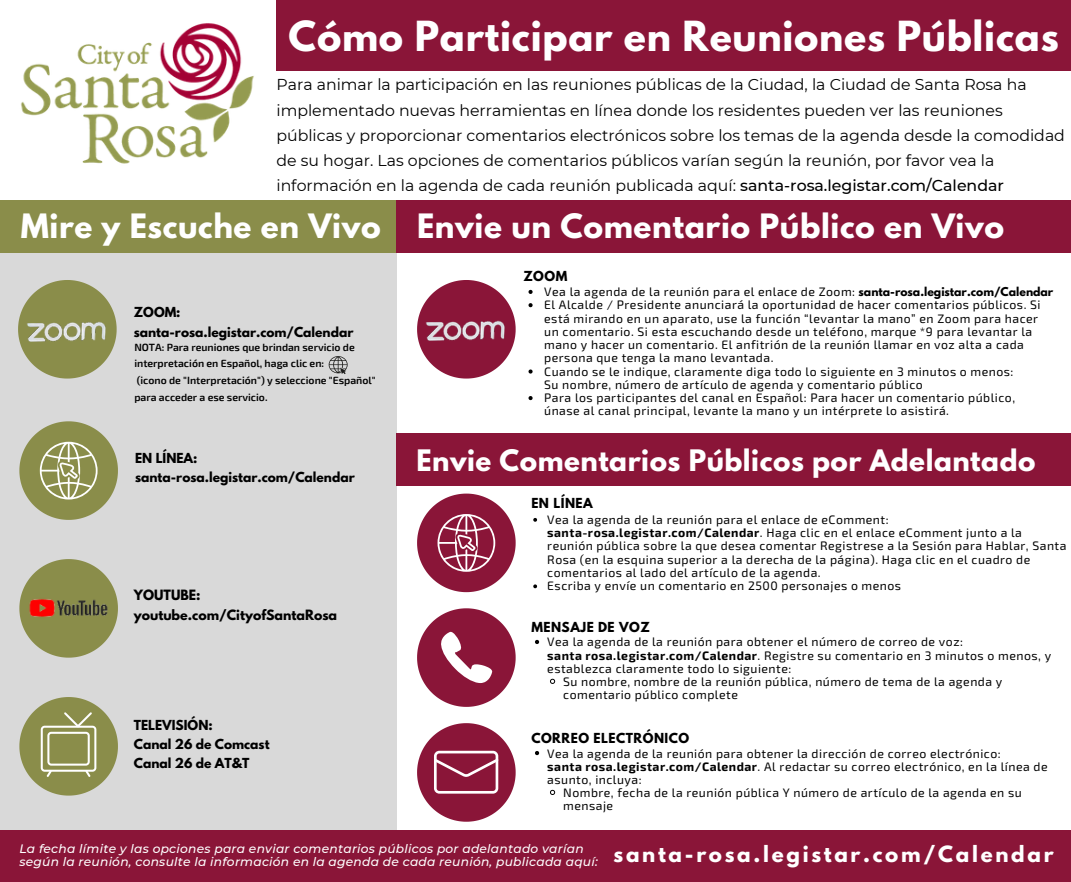
<style>
.page{position:relative;width:1071px;height:882px;background:#fff}
.page>*{position:absolute;margin:0;border:0;box-sizing:border-box;transform-origin:0 0}
.t1{font:700 36.75px "League Spartan";letter-spacing:.02em;color:#fff}
.t2{font:700 29.75px "League Spartan";letter-spacing:.02em;color:#fff}
.t3{font:700 26.25px "League Spartan";letter-spacing:.02em;color:#fff}
.t4{font:700 19.78px "League Spartan";letter-spacing:.135em;color:#fff}
.t5{font:15.75px/25.2px "Montserrat";color:#000}
.t6{font:700 12.6px "League Spartan";color:#000}
.t7{font:12.25px/13.3px "Exo 2";letter-spacing:.04em;color:#000}
.t8{font:italic 500 12.25px/13.8px "Montserrat";letter-spacing:.02em;color:#fff}
.t9{font:700 12.25px "League Spartan";color:#000}
.t10{font:700 12.25px "League Spartan";letter-spacing:.04em;color:#000}
.t11{font:700 10.85px "League Spartan";color:#000}
.t12{font:600 10.5px/16.6px "Exo 2";color:#000}
.s1{font-weight:500}
.s2{font-weight:700}
</style>
<div class="page">
<div style="left:276px;top:0;width:795px;height:71px;background:#8a1538"></div>
<img style="left:21px;top:23px;width:233px;height:141px">
<div style="left:0;top:252px;width:397px;height:593px;background:#d9d9d9"></div>
<div style="left:0;top:830px;width:1071px;height:52px;background:#8a1538"></div>
<svg style="left:417px;top:494px;width:99px;height:98px"></svg>
<svg style="left:417px;top:608px;width:99px;height:99px"></svg>
<svg style="left:417px;top:723px;width:99px;height:99px"></svg>
<div style="left:261px;top:200px;width:810px;height:52px;background:#8a1538"></div>
<div style="left:396px;top:434px;width:675px;height:52px;background:#8a1538"></div>
<svg style="left:417px;top:280px;width:99px;height:99px"></svg>
<img style="left:426px;top:307px;width:81px;height:54px">
<div style="left:0;top:200px;width:396px;height:53px;background:#8a8d4a"></div>
<svg style="left:19px;top:559px;width:99px;height:99px"></svg>
<img style="left:24px;top:564px;width:89px;height:89px">
<svg style="left:19px;top:697px;width:99px;height:99px"></svg>
<svg style="left:19px;top:421px;width:99px;height:99px"></svg>
<svg style="left:18px;top:280px;width:99px;height:99px"></svg>
<img style="left:27px;top:308px;width:81px;height:54px">
<svg style="left:329px;top:356px;width:18px;height:18px"></svg>
<svg style="left:535px;top:640px;width:4px;height:4px"></svg>
<svg style="left:550px;top:679px;width:5px;height:5px"></svg>
<svg style="left:533px;top:518px;width:4px;height:4px"></svg>
<svg style="left:533px;top:584px;width:4px;height:4px"></svg>
<svg style="left:535px;top:751px;width:4px;height:4px"></svg>
<svg style="left:550px;top:790px;width:5px;height:5px"></svg>
<svg style="left:529px;top:290px;width:4px;height:4px"></svg>
<svg style="left:529px;top:303px;width:4px;height:4px"></svg>
<svg style="left:529px;top:369px;width:4px;height:5px"></svg>
<svg style="left:529px;top:396px;width:4px;height:4px"></svg>
<p class="t1" style="left:289px;top:18px;width:772px">Cómo Participar en Reuniones Públicas</p>
<p class="t5" style="left:276px;top:72px;width:790px">Para animar la participación en las reuniones públicas de la Ciudad, la Ciudad de Santa Rosa ha implementado nuevas herramientas en línea donde los residentes pueden ver las reuniones públicas y proporcionar comentarios electrónicos sobre los temas de la agenda desde la comodidad de su hogar. Las opciones de comentarios públicos varían según la reunión, por favor vea la información en la agenda de cada reunión publicada aquí: <span class="s1">santa-rosa.legistar.com/Calendar</span></p>
<p class="t2" style="left:21px;top:212px;width:362px">Mire y Escuche en Vivo</p>
<p class="t9" style="left:134px;top:306px;width:48px">ZOOM:</p>
<p class="t9" style="left:134px;top:325px;width:221px">santa-rosa.legistar.com/Calendar</p>
<p class="t12" style="left:134px;top:338px;width:222px">NOTA: Para reuniones que brindan servicio de interpretación en Español, haga clic en:</p>
<p class="t12" style="left:134px;top:371px;width:243px">(icono de "Interpretación") y seleccione "Español" para acceder a ese servicio.</p>
<p class="t9" style="left:135px;top:452px;width:64px">EN LÍNEA:</p>
<p class="t9" style="left:135px;top:471px;width:221px">santa-rosa.legistar.com/Calendar</p>
<p class="t6" style="left:134px;top:589px;width:68px">YOUTUBE:</p>
<p class="t6" style="left:134px;top:608px;width:205px">youtube.com/CityofSantaRosa</p>
<p class="t9" style="left:134px;top:719px;width:80px">TELEVISIÓN:</p>
<p class="t9" style="left:134px;top:738px;width:137px">Canal 26 de Comcast</p>
<p class="t9" style="left:134px;top:757px;width:117px">Canal 26 de AT&amp;T</p>
<p class="t2" style="left:417px;top:211px;width:589px">Envie un Comentario Público en Vivo</p>
<p class="t9" style="left:523px;top:270px;width:45px">ZOOM</p>
<p class="t11" style="left:859px;top:287px;width:196px">santa-rosa.legistar.com/Calendar</p>
<p class="t7" style="left:544px;top:284px;width:312px">Vea la agenda de la reunión para el enlace de Zoom:</p>
<p class="t7" style="left:544px;top:298px;width:498px">El Alcalde / Presidente anunciará la oportunidad de hacer comentarios públicos. Si está mirando en un aparato, use la función “levantar la mano” en Zoom para hacer un comentario. Si esta escuchando desde un teléfono, marque *9 para levantar la mano y hacer un comentario. El anfitrión de la reunión llamar en voz alta a cada persona que tenga la mano levantada.</p>
<p class="t7" style="left:544px;top:364px;width:471px">Cuando se le indique, claramente diga todo lo siguiente en 3 minutos o menos:</p>
<p class="t7" style="left:544px;top:391px;width:472px">Para los participantes del canal en Español: Para hacer un comentario público, únase al canal principal, levante la mano y un intérprete lo asistirá.</p>
<p class="t7" style="left:544px;top:377px;width:380px">Su nombre, número de artículo de agenda y comentario público</p>
<p class="t3" style="left:416px;top:447px;width:621px">Envie Comentarios Públicos por Adelantado</p>
<p class="t9" style="left:531px;top:497px;width:63px">EN LÍNEA</p>
<p class="t7" style="left:547px;top:525px;width:521px"><span class="s2">santa-rosa.legistar.com/Calendar</span>. Haga clic en el enlace eComment junto a la reunión pública sobre la que desea comentar Registrese a la Sesión para Hablar, Santa Rosa (en la esquina superior a la derecha de la página). Haga clic en el cuadro de comentarios al lado del artículo de la agenda.</p>
<p class="t7" style="left:547px;top:512px;width:343px">Vea la agenda de la reunión para el enlace de eComment:</p>
<p class="t7" style="left:547px;top:579px;width:355px">Escriba y envíe un comentario en 2500 personajes o menos</p>
<p class="t10" style="left:531px;top:621px;width:120px">MENSAJE DE VOZ</p>
<p class="t7" style="left:547px;top:648px;width:505px"><span class="s2">santa rosa.legistar.com/Calendar</span>. Registre su comentario en 3 minutos o menos, y establezca claramente todo lo siguiente:</p>
<p class="t7" style="left:547px;top:635px;width:417px">Vea la agenda de la reunión para obtener el número de correo de voz:</p>
<p class="t7" style="left:563px;top:674px;width:441px">Su nombre, nombre de la reunión pública, número de tema de la agenda y comentario público complete</p>
<p class="t10" style="left:531px;top:732px;width:159px">CORREO ELECTRÓNICO</p>
<p class="t7" style="left:547px;top:759px;width:502px"><span class="s2">santa rosa.legistar.com/Calendar</span>. Al redactar su correo electrónico, en la línea de asunto, incluya:</p>
<p class="t7" style="left:547px;top:746px;width:455px">Vea la agenda de la reunión para obtener la dirección de correo electrónico:</p>
<p class="t7" style="left:563px;top:785px;width:460px">Nombre, fecha de la reunión pública Y número de artículo de la agenda en su mensaje</p>
<p class="t8" style="left:19px;top:841px;width:580px">La fecha límite y las opciones para enviar comentarios públicos por adelantado varían según la reunión, consulte la información en la agenda de cada reunión, publicada aquí:</p>
<p class="t4" style="left:614px;top:844px;width:442px">santa-rosa.legistar.com/Calendar</p>
</div>
